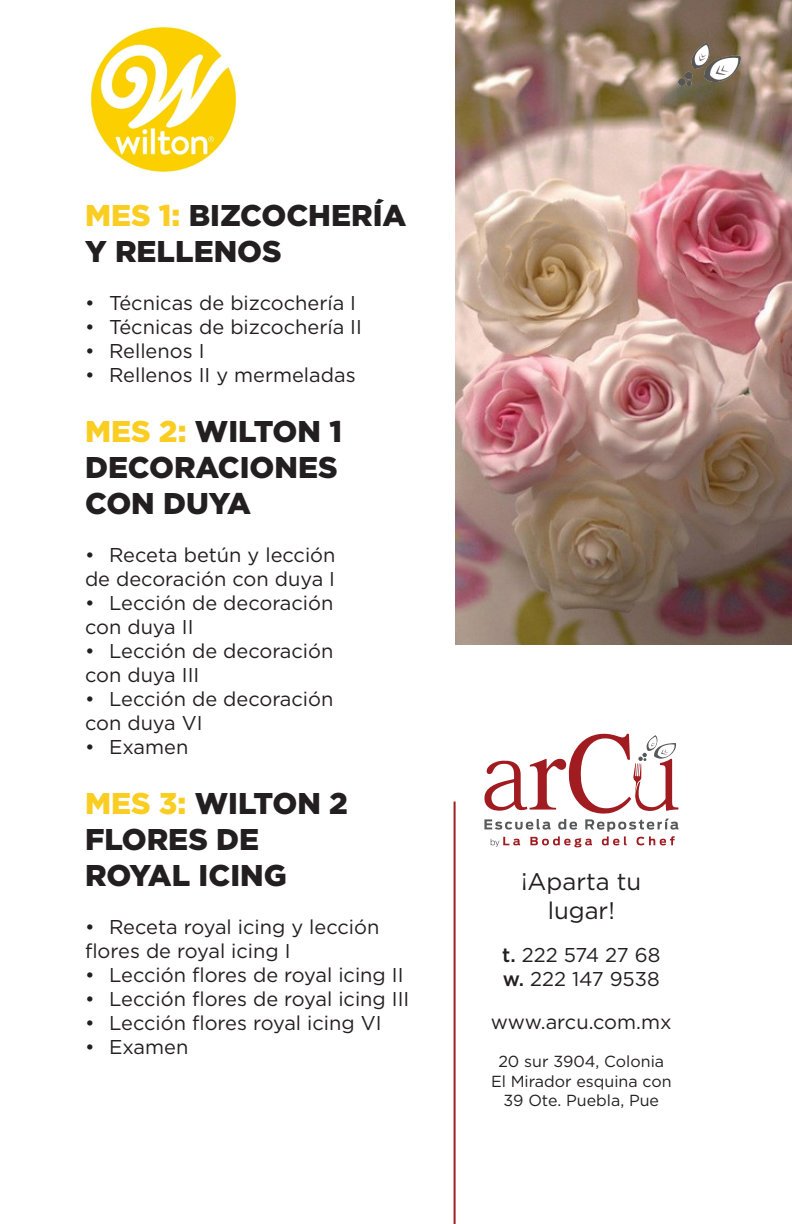
<style>
.page{position:relative;width:792px;height:1224px;background:#fff}
.page>*{position:absolute;margin:0;border:0;box-sizing:border-box;transform-origin:0 0}
.t1{font:900 30px/36px "Gotham";color:#231f20}
.t2{font:24px/28.8px "Gotham";color:#231f20;text-align:center}
.t3{font:20px/24px "Gotham";color:#231f20}
.t4{font:16px/19.2px "Gotham";color:#231f20;text-align:center}
.s1{color:#facd23}
.s2{font-weight:500}
</style>
<div class="page">
<img style="left:456px;top:0;width:336px;height:644px">
<img style="left:679px;top:43px;width:61px;height:42px">
<svg style="left:484px;top:733px;width:195px;height:114px"></svg>
<hr style="left:454px;top:802px;width:2px;height:422px;background:#9f1f21">
<img style="left:90px;top:26px;width:147px;height:147px">
<p class="t1" style="left:85px;top:197px;width:323px"><span class="s1">MES 1:</span> BIZCOCHERÍA<br>Y RELLENOS</p>
<p class="t3" style="left:85px;top:290px;width:273px">• Técnicas de bizcochería I</p>
<p class="t3" style="left:85px;top:314px;width:278px">• Técnicas de bizcochería II</p>
<p class="t3" style="left:85px;top:338px;width:121px">• Rellenos I</p>
<p class="t3" style="left:85px;top:362px;width:272px">• Rellenos II y mermeladas</p>
<p class="t1" style="left:85px;top:413px;width:258px"><span class="s1">MES 2:</span> WILTON 1<br>DECORACIONES<br>CON DUYA</p>
<p class="t3" style="left:85px;top:542px;width:252px">• Receta betún y lección de decoración con duya I</p>
<p class="t3" style="left:85px;top:590px;width:250px">• Lección de decoración con duya II</p>
<p class="t3" style="left:85px;top:638px;width:250px">• Lección de decoración con duya III</p>
<p class="t3" style="left:85px;top:686px;width:250px">• Lección de decoración con duya VI</p>
<p class="t3" style="left:85px;top:734px;width:105px">• Examen</p>
<p class="t1" style="left:85px;top:785px;width:264px"><span class="s1">MES 3:</span> WILTON 2<br>FLORES DE<br>ROYAL ICING</p>
<p class="t3" style="left:85px;top:914px;width:296px">• Receta royal icing y lección flores de royal icing I</p>
<p class="t3" style="left:85px;top:962px;width:320px">• Lección flores de royal icing II</p>
<p class="t3" style="left:85px;top:986px;width:326px">• Lección flores de royal icing III</p>
<p class="t3" style="left:85px;top:1010px;width:298px">• Lección flores royal icing VI</p>
<p class="t3" style="left:85px;top:1034px;width:105px">• Examen</p>
<p class="t2" style="left:521px;top:866px;width:122px">¡Aparta tu lugar!</p>
<p class="t3" style="left:502px;top:942px;width:160px"><span class="s2">t.</span> 222 574 27 68</p>
<p class="t3" style="left:503px;top:966px;width:158px"><span class="s2">w.</span> 222 147 9538</p>
<p class="t3" style="left:491px;top:1010px;width:182px">www.arcu.com.mx</p>
<p class="t4" style="left:491px;top:1052px;width:182px">20 sur 3904, Colonia<br>El Mirador esquina con<br>39 Ote. Puebla, Pue</p>
</div>
